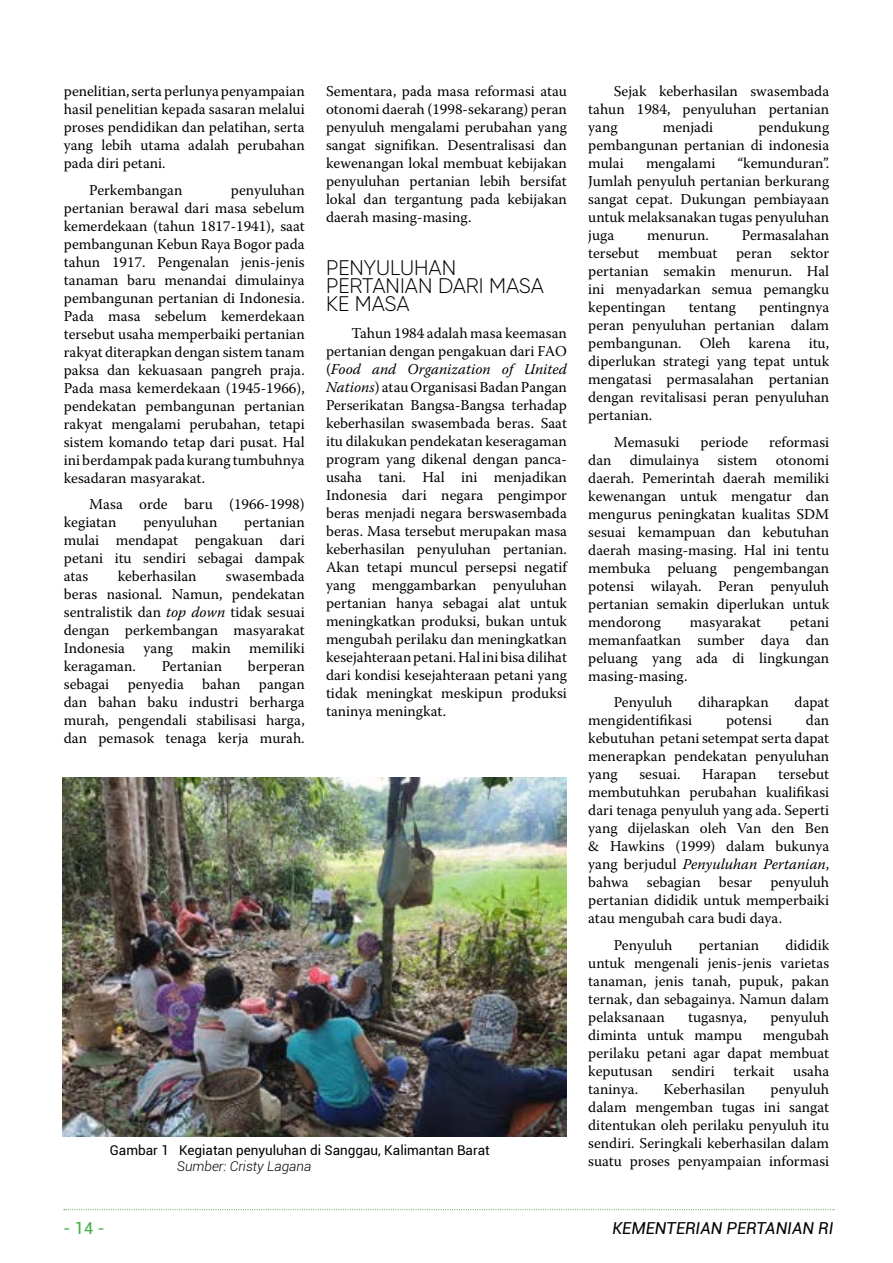
<style>
.page{position:relative;width:893px;height:1263px;background:#fff}
.page>*{position:absolute;margin:0;border:0;box-sizing:border-box;transform-origin:0 0}
.t1{font:300 21px/18px "SVN Gilroy";color:#000}
.t2{font:italic 16.5px "Roboto";color:#000}
.t3{font:16.5px "Roboto";color:#41ad49}
.t4{font:15px/18px "Warnock Pro";color:#000;text-align:justify}
.t5{font:13.5px "Roboto";color:#000}
.t6{font:italic 300 13.5px "Roboto";color:#000}
.s1{font-style:italic}
</style>
<div class="page">
<img style="left:62px;top:777px;width:505px;height:359px">
<svg style="left:64px;top:1209px;width:770px;height:1px"></svg>
<p class="t4" style="left:64px;top:82px;width:242px">penelitian, serta perlunya penyampaian hasil penelitian kepada sasaran melalui proses pendidikan dan pelatihan, serta yang lebih utama adalah perubahan pada diri petani.</p>
<p class="t4" style="left:89px;top:180px;width:95px">Perkembangan</p>
<p class="t4" style="left:64px;top:180px;width:242px;text-indent:167px">penyuluhan pertanian berawal dari masa sebelum kemerdekaan (tahun 1817-1941), saat pembangunan Kebun Raya Bogor pada tahun 1917. Pengenalan jenis-jenis tanaman baru menandai dimulainya pembangunan pertanian di Indonesia.<br>Pada masa sebelum kemerdekaan tersebut usaha memperbaiki pertanian rakyat diterapkan dengan sistem tanam paksa dan kekuasaan pangreh praja.<br>Pada masa kemerdekaan (1945-1966), pendekatan pembangunan pertanian rakyat mengalami perubahan, tetapi sistem komando tetap dari pusat. Hal ini berdampak pada kurang tumbuhnya kesadaran masyarakat.</p>
<p class="t4" style="left:64px;top:495px;width:242px;text-indent:26px">Masa orde baru (1966-1998) kegiatan</p>
<p class="t4" style="left:143px;top:513px;width:75px">penyuluhan</p>
<p class="t4" style="left:64px;top:513px;width:242px;text-indent:180px">pertanian mulai mendapat pengakuan dari petani itu sendiri sebagai dampak atas</p>
<p class="t4" style="left:64px;top:567px;width:242px;text-indent:162px">swasembada beras nasional. Namun, pendekatan sentralistik dan <span class="s1">top down</span> tidak sesuai dengan perkembangan masyarakat Indonesia yang makin memiliki keragaman.</p>
<p class="t4" style="left:118px;top:567px;width:80px">keberhasilan</p>
<p class="t4" style="left:64px;top:657px;width:242px;text-indent:184px">berperan sebagai penyedia bahan pangan dan bahan baku industri berharga murah, pengendali stabilisasi harga, dan pemasok tenaga kerja murah.</p>
<p class="t4" style="left:162px;top:657px;width:62px">Pertanian</p>
<p class="t4" style="left:326px;top:82px;width:242px">Sementara, pada masa reformasi atau otonomi daerah (1998-sekarang) peran penyuluh mengalami perubahan yang sangat signifikan. Desentralisasi dan kewenangan lokal membuat kebijakan penyuluhan pertanian lebih bersifat lokal dan tergantung pada kebijakan daerah masing-masing.</p>
<h1 class="t1" style="left:326px;top:258px;width:219px">PENYULUHAN<br>PERTANIAN DARI MASA<br>KE MASA</h1>
<p class="t4" style="left:326px;top:323px;width:242px;text-indent:26px">Tahun 1984 adalah masa keemasan pertanian dengan pengakuan dari FAO (<span class="s1">Food and Organization of United Nations</span>) atau Organisasi Badan Pangan Perserikatan Bangsa-Bangsa terhadap keberhasilan swasembada beras. Saat itu dilakukan pendekatan keseragaman program yang dikenal dengan panca&shy;usaha tani. Hal ini menjadikan Indonesia dari negara pengimpor beras menjadi negara berswasembada beras. Masa tersebut merupakan masa keberhasilan penyuluhan pertanian.<br>Akan tetapi muncul persepsi negatif yang menggambarkan penyuluhan pertanian hanya sebagai alat untuk meningkatkan produksi, bukan untuk mengubah perilaku dan meningkatkan kesejahteraan petani. Hal ini bisa dilihat dari kondisi kesejahteraan petani yang tidak meningkat meskipun produksi taninya meningkat.</p>
<p class="t5" style="left:110px;top:1140px;width:381px">Gambar 1 Kegiatan penyuluhan di Sanggau, Kalimantan Barat</p>
<p class="t6" style="left:177px;top:1158px;width:136px">Sumber: Cristy Lagana</p>
<p class="t4" style="left:588px;top:82px;width:242px;text-indent:26px">Sejak keberhasilan swasembada tahun 1984, penyuluhan pertanian yang</p>
<p class="t4" style="left:588px;top:118px;width:242px;text-indent:170px">pendukung pembangunan pertanian di indonesia mulai</p>
<p class="t4" style="left:663px;top:118px;width:52px">menjadi</p>
<p class="t4" style="left:588px;top:154px;width:242px;text-indent:149px">“kemunduran”.<br>Jumlah penyuluh pertanian berkurang sangat cepat. Dukungan pembiayaan untuk melaksanakan tugas penyuluhan juga</p>
<p class="t4" style="left:646px;top:154px;width:71px">mengalami</p>
<p class="t4" style="left:588px;top:226px;width:242px;text-indent:154px">Permasalahan tersebut membuat peran sektor pertanian semakin menurun. Hal ini menyadarkan semua pemangku kepentingan</p>
<p class="t4" style="left:647px;top:226px;width:63px">menurun.</p>
<p class="t4" style="left:588px;top:298px;width:242px;text-indent:171px">pentingnya peran penyuluhan pertanian dalam pembangunan. Oleh karena itu, diperlukan strategi yang tepat untuk mengatasi permasalahan pertanian dengan revitalisasi peran penyuluhan pertanian.</p>
<p class="t4" style="left:614px;top:432px;width:67px">Memasuki</p>
<p class="t4" style="left:700px;top:432px;width:49px">periode</p>
<p class="t4" style="left:689px;top:298px;width:49px">tentang</p>
<p class="t4" style="left:588px;top:432px;width:242px;text-indent:181px">reformasi dan dimulainya sistem otonomi daerah. Pemerintah daerah memiliki kewenangan untuk mengatur dan mengurus peningkatan kualitas SDM sesuai kemampuan dan kebutuhan daerah masing-masing. Hal ini tentu membuka peluang pengembangan potensi wilayah. Peran penyuluh pertanian semakin diperlukan untuk mendorong</p>
<p class="t4" style="left:690px;top:612px;width:73px">masyarakat</p>
<p class="t4" style="left:588px;top:612px;width:242px;text-indent:202px">petani memanfaatkan sumber daya dan peluang yang ada di lingkungan masing-masing.</p>
<p class="t4" style="left:614px;top:693px;width:60px">Penyuluh</p>
<p class="t4" style="left:698px;top:693px;width:72px">diharapkan</p>
<p class="t4" style="left:794px;top:693px;width:36px">dapat</p>
<p class="t4" style="left:588px;top:711px;width:105px">mengidentifikasi</p>
<p class="t4" style="left:726px;top:711px;width:48px">potensi</p>
<p class="t4" style="left:588px;top:711px;width:242px;text-indent:218px">dan kebutuhan petani setempat serta dapat menerapkan pendekatan penyuluhan yang</p>
<p class="t4" style="left:588px;top:765px;width:242px;text-indent:190px">tersebut membutuhkan perubahan kualifikasi dari tenaga penyuluh yang ada. Seperti yang dijelaskan oleh Van den Ben &amp; Hawkins (1999) dalam bukunya yang berjudul <span class="s1">Penyuluhan Pertanian</span>, bahwa sebagian besar penyuluh pertanian dididik untuk memperbaiki atau mengubah cara budi daya.</p>
<p class="t4" style="left:614px;top:935px;width:60px">Penyuluh</p>
<p class="t4" style="left:699px;top:935px;width:62px">pertanian</p>
<p class="t4" style="left:639px;top:765px;width:43px">sesuai.</p>
<p class="t4" style="left:702px;top:765px;width:56px">Harapan</p>
<p class="t4" style="left:588px;top:935px;width:242px;text-indent:197px">dididik untuk mengenali jenis-jenis varietas tanaman, jenis tanah, pupuk, pakan ternak, dan sebagainya. Namun dalam pelaksanaan</p>
<p class="t4" style="left:688px;top:1007px;width:60px">tugasnya,</p>
<p class="t4" style="left:770px;top:1007px;width:60px">penyuluh</p>
<p class="t4" style="left:588px;top:1025px;width:156px">diminta untuk mampu</p>
<p class="t4" style="left:588px;top:1025px;width:242px;text-indent:175px">mengubah perilaku petani agar dapat membuat keputusan</p>
<p class="t4" style="left:672px;top:1061px;width:45px">sendiri</p>
<p class="t4" style="left:734px;top:1061px;width:42px">terkait</p>
<p class="t4" style="left:793px;top:1061px;width:37px">usaha</p>
<p class="t4" style="left:588px;top:1079px;width:52px">taninya.</p>
<p class="t4" style="left:664px;top:1079px;width:83px">Keberhasilan</p>
<p class="t4" style="left:588px;top:1079px;width:242px;text-indent:182px">penyuluh dalam mengemban tugas ini sangat ditentukan oleh perilaku penyuluh itu sendiri. Seringkali keberhasilan dalam suatu proses penyampaian informasi</p>
<p class="t3" style="left:63px;top:1216px;width:43px">- 14 -</p>
<p class="t2" style="left:612px;top:1216px;width:223px">KEMENTERIAN PERTANIAN RI</p>
</div>
